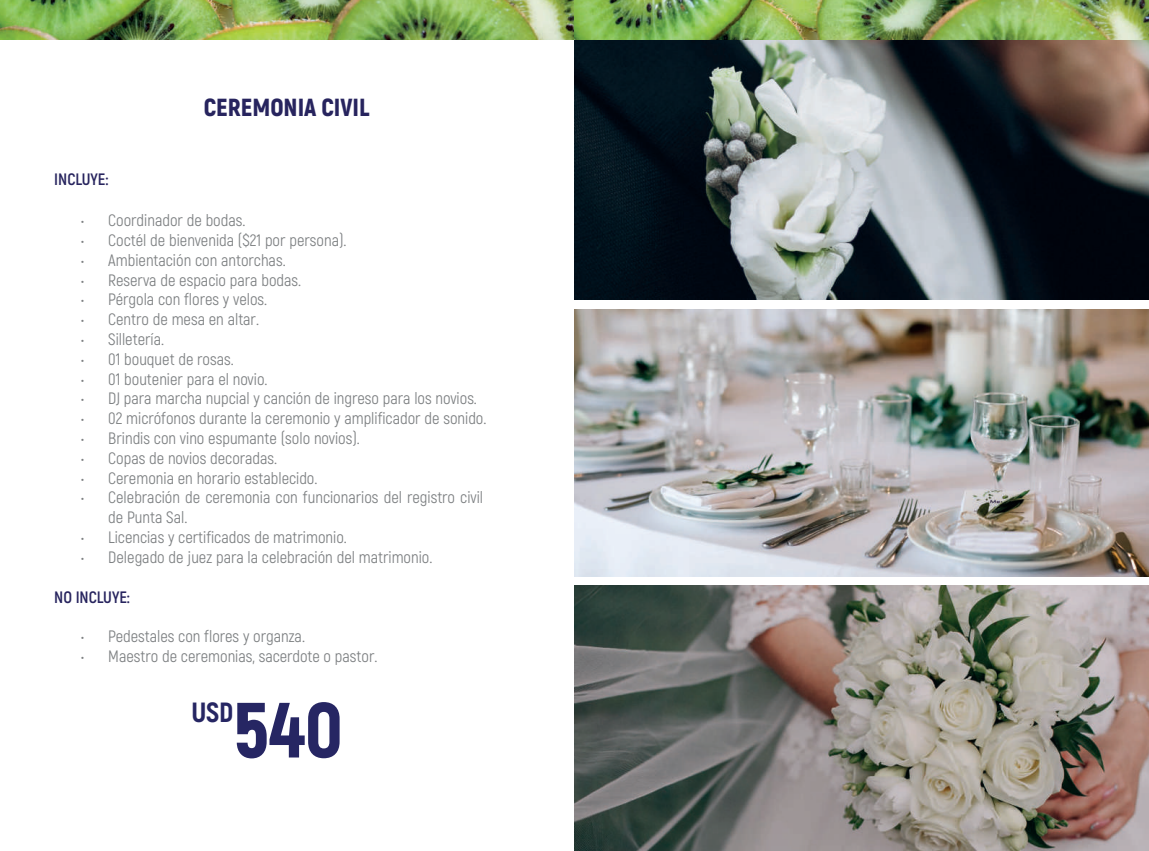
<style>
.page{position:relative;width:1149px;height:851px;background:#fff}
.page>*{position:absolute;margin:0;border:0;box-sizing:border-box;transform-origin:0 0}
.t1{font:900 78px "Akrobat";color:#262663}
.t2{font:800 27.75px "Akrobat";color:#262663}
.t3{font:900 24.75px "Akrobat";color:#27245e}
.t4{font:16.5px/19.8px "Akrobat";color:#7c7f81}
.t5{font:700 16.5px "Akrobat";color:#27245e}
</style>
<div class="page">
<img style="left:574px;top:585px;width:574px;height:265px">
<img style="left:574px;top:40px;width:574px;height:259px">
<img style="left:0;top:0;width:1148px;height:40px">
<img style="left:574px;top:310px;width:574px;height:266px">
<h3 class="t3" style="left:204px;top:91px;width:167px">CEREMONIA CIVIL</h3>
<p class="t5" style="left:54px;top:169px;width:56px">INCLUYE:</p>
<p class="t4" style="left:81px;top:210px;width:166px">• Coordinador de bodas.</p>
<p class="t4" style="left:81px;top:230px;width:267px">• Coctél de bienvenida ($21 por persona).</p>
<p class="t4" style="left:81px;top:250px;width:206px">• Ambientación con antorchas.</p>
<p class="t4" style="left:81px;top:270px;width:221px">• Reserva de espacio para bodas.</p>
<p class="t4" style="left:81px;top:289px;width:187px">• Pérgola con flores y velos.</p>
<p class="t4" style="left:81px;top:309px;width:179px">• Centro de mesa en altar.</p>
<p class="t4" style="left:81px;top:329px;width:84px">• Silletería.</p>
<p class="t4" style="left:81px;top:349px;width:154px">• 01 bouquet de rosas.</p>
<p class="t4" style="left:81px;top:369px;width:188px">• 01 boutenier para el novio.</p>
<p class="t4" style="left:81px;top:388px;width:397px">• DJ para marcha nupcial y canción de ingreso para los novios.</p>
<p class="t4" style="left:81px;top:408px;width:406px">• 02 micrófonos durante la ceremonio y amplificador de sonido.</p>
<p class="t4" style="left:81px;top:428px;width:280px">• Brindis con vino espumante (solo novios).</p>
<p class="t4" style="left:81px;top:448px;width:197px">• Copas de novios decoradas.</p>
<p class="t4" style="left:81px;top:468px;width:238px">• Ceremonia en horario establecido.</p>
<p class="t4" style="left:108px;top:487px;width:376px;text-indent:-27px">• Celebración de ceremonia con funcionarios del registro civil de Punta Sal.</p>
<p class="t4" style="left:81px;top:527px;width:267px">• Licencias y certificados de matrimonio.</p>
<p class="t4" style="left:81px;top:547px;width:352px">• Delegado de juez para la celebración del matrimonio.</p>
<p class="t5" style="left:54px;top:586px;width:77px">NO INCLUYE:</p>
<p class="t4" style="left:81px;top:626px;width:225px">• Pedestales con flores y organza.</p>
<p class="t4" style="left:81px;top:646px;width:298px">• Maestro de ceremonias, sacerdote o pastor.</p>
<h1 class="t1" style="left:233px;top:679px;width:111px">540</h1>
<h2 class="t2" style="left:191px;top:694px;width:44px">USD</h2>
</div>
